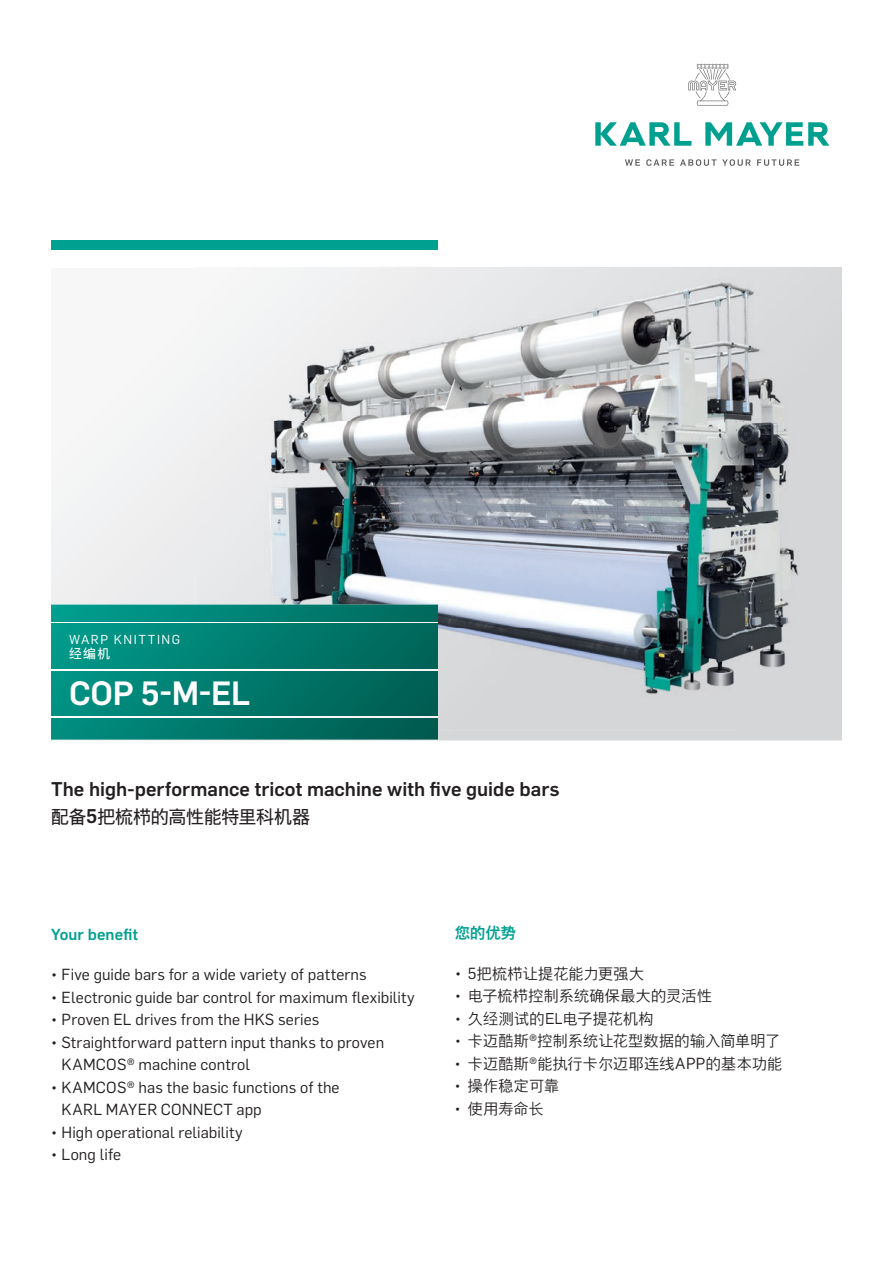
<style>
.page{position:relative;width:893px;height:1263px;background:#fff}
.page>*{position:absolute;margin:0;border:0;box-sizing:border-box;transform-origin:0 0}
.t1{font:500 33px "Flama";color:#fff}
.t2{font:500 19.5px "Flama";color:#231f20}
.t3{font:18px "Nimbus Sans CHS";letter-spacing:-.015em;color:#231f20}
.t4{font:15.75px/22.5px "Flama";letter-spacing:.005em;color:#231f20}
.t5{font:500 15.75px "Flama";letter-spacing:.005em;color:#00a090}
.t6{font:300 15px "Nimbus Sans CHS";letter-spacing:.02em;color:#231f20}
.t7{font:500 15px "Nimbus Sans CHS";color:#00a090}
.t8{font:12.75px "Flama";letter-spacing:.125em;color:#fff}
.t9{font:12.75px "Nimbus Sans CHS";color:#fff}
.s1{font-family:"Flama";font-weight:500;font-size:19.5px}
.s2{font-family:"Flama";font-weight:400;font-size:15.75px}
.s3{font-family:"Flama";font-weight:400}
</style>
<div class="page">
<svg style="left:51px;top:342px;width:791px;height:398px"></svg>
<img style="left:196px;top:267px;width:646px;height:361px">
<img style="left:438px;top:628px;width:404px;height:103px">
<svg style="left:625px;top:159px;width:15px;height:7px"></svg>
<svg style="left:646px;top:159px;width:28px;height:7px"></svg>
<svg style="left:680px;top:159px;width:36px;height:7px"></svg>
<svg style="left:722px;top:159px;width:29px;height:7px"></svg>
<svg style="left:757px;top:159px;width:42px;height:7px"></svg>
<svg style="left:688px;top:64px;width:48px;height:42px"></svg>
<svg style="left:595px;top:122px;width:96px;height:24px"></svg>
<svg style="left:705px;top:122px;width:124px;height:24px"></svg>
<svg style="left:51px;top:605px;width:387px;height:135px;background:#047d70"></svg>
<img style="left:51px;top:717px;width:387px;height:1px">
<img style="left:51px;top:670px;width:387px;height:1px">
<img style="left:51px;top:622px;width:387px;height:1px">
<div style="left:51px;top:240px;width:387px;height:9px;background:#00a090"></div>
<p class="t8" style="left:69px;top:630px;width:113px">WARP KNITTING</p>
<p class="t9" style="left:69px;top:646px;width:43px">经编机</p>
<h1 class="t1" style="left:69px;top:669px;width:183px">COP 5-M-EL</h1>
<p class="t2" style="left:51px;top:774px;width:510px">The high-performance tricot machine with five guide bars</p>
<p class="t3" style="left:51px;top:805px;width:261px">配备<span class="s1">5</span>把梳栉的高性能特里科机器</p>
<p class="t5" style="left:51px;top:922px;width:89px">Your benefit</p>
<p class="t4" style="left:51px;top:963px;width:317px">• Five guide bars for a wide variety of patterns</p>
<p class="t4" style="left:51px;top:985px;width:365px">• Electronic guide bar control for maximum flexibility</p>
<p class="t4" style="left:51px;top:1008px;width:270px">• Proven EL drives from the HKS series</p>
<p class="t4" style="left:62px;top:1030px;width:324px;text-indent:-11px">• Straightforward pattern input thanks to proven<br>KAMCOS® machine control</p>
<p class="t4" style="left:62px;top:1075px;width:279px;text-indent:-11px">• KAMCOS® has the basic functions of the<br>KARL MAYER CONNECT app</p>
<p class="t4" style="left:51px;top:1120px;width:193px">• High operational reliability</p>
<p class="t4" style="left:51px;top:1143px;width:72px">• Long life</p>
<p class="t7" style="left:455px;top:924px;width:62px">您的优势</p>
<p class="t6" style="left:455px;top:965px;width:191px"><span class="s2">• 5</span>把梳栉让提花能力更强大</p>
<p class="t6" style="left:455px;top:987px;width:259px"><span class="s3">•</span> 电子梳栉控制系统确保最大的灵活性</p>
<p class="t6" style="left:455px;top:1010px;width:200px"><span class="s3">•</span> 久经测试的EL电子提花机构</p>
<p class="t6" style="left:455px;top:1032px;width:327px"><span class="s3">•</span> 卡迈酷斯<span class="s2">®</span>控制系统让花型数据的输入简单明了</p>
<p class="t6" style="left:455px;top:1055px;width:329px"><span class="s3">•</span> 卡迈酷斯<span class="s2">®</span>能执行卡尔迈耶连线<span class="s2">APP</span>的基本功能</p>
<p class="t6" style="left:455px;top:1077px;width:106px"><span class="s3">•</span> 操作稳定可靠</p>
<p class="t6" style="left:455px;top:1100px;width:90px"><span class="s3">•</span> 使用寿命长</p>
</div>
